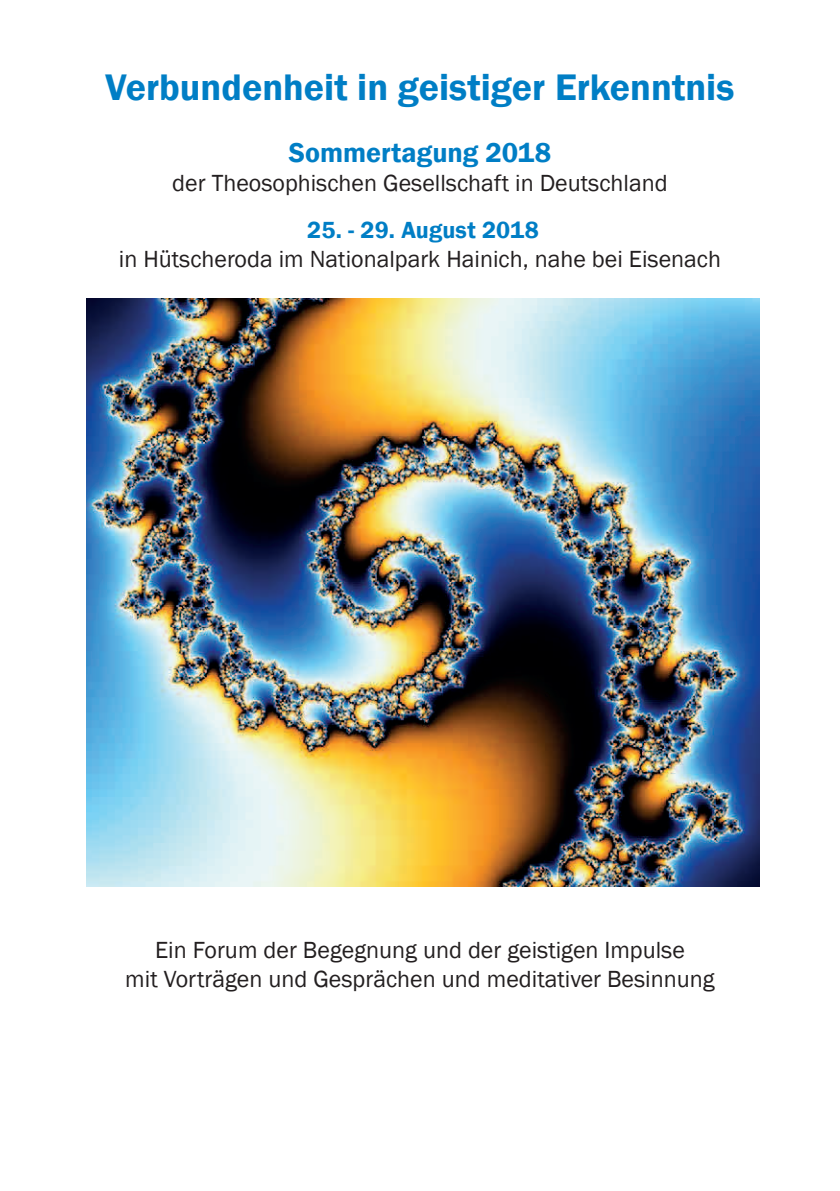
<style>
.page{position:relative;width:840px;height:1191px;background:#fff}
.page>*{position:absolute;margin:0;border:0;box-sizing:border-box;transform-origin:0 0}
.t1{font:600 38px "Franklin Gothic";color:#007ec5}
.t2{font:600 28px "Franklin Gothic";color:#007ec5}
.t3{font:24px/28.8px "Franklin Gothic";color:#231f20;text-align:center}
.t4{font:600 24px "Franklin Gothic";letter-spacing:.005em;color:#007ec5}
</style>
<div class="page">
<img style="left:86px;top:298px;width:673px;height:588px">
<h1 class="t1" style="left:106px;top:64px;width:630px">Verbundenheit in geistiger Erkenntnis</h1>
<p class="t2" style="left:288px;top:136px;width:264px">Sommertagung 2018</p>
<p class="t3" style="left:172px;top:169px;width:496px">der Theosophischen Gesellschaft in Deutschland</p>
<p class="t4" style="left:307px;top:215px;width:233px">25. - 29. August 2018</p>
<p class="t3" style="left:119px;top:245px;width:603px">in Hütscheroda im Nationalpark Hainich, nahe bei Eisenach</p>
<p class="t3" style="left:125px;top:936px;width:590px">Ein Forum der Begegnung und der geistigen Impulse<br>mit Vorträgen und Gesprächen und meditativer Besinnung</p>
</div>
